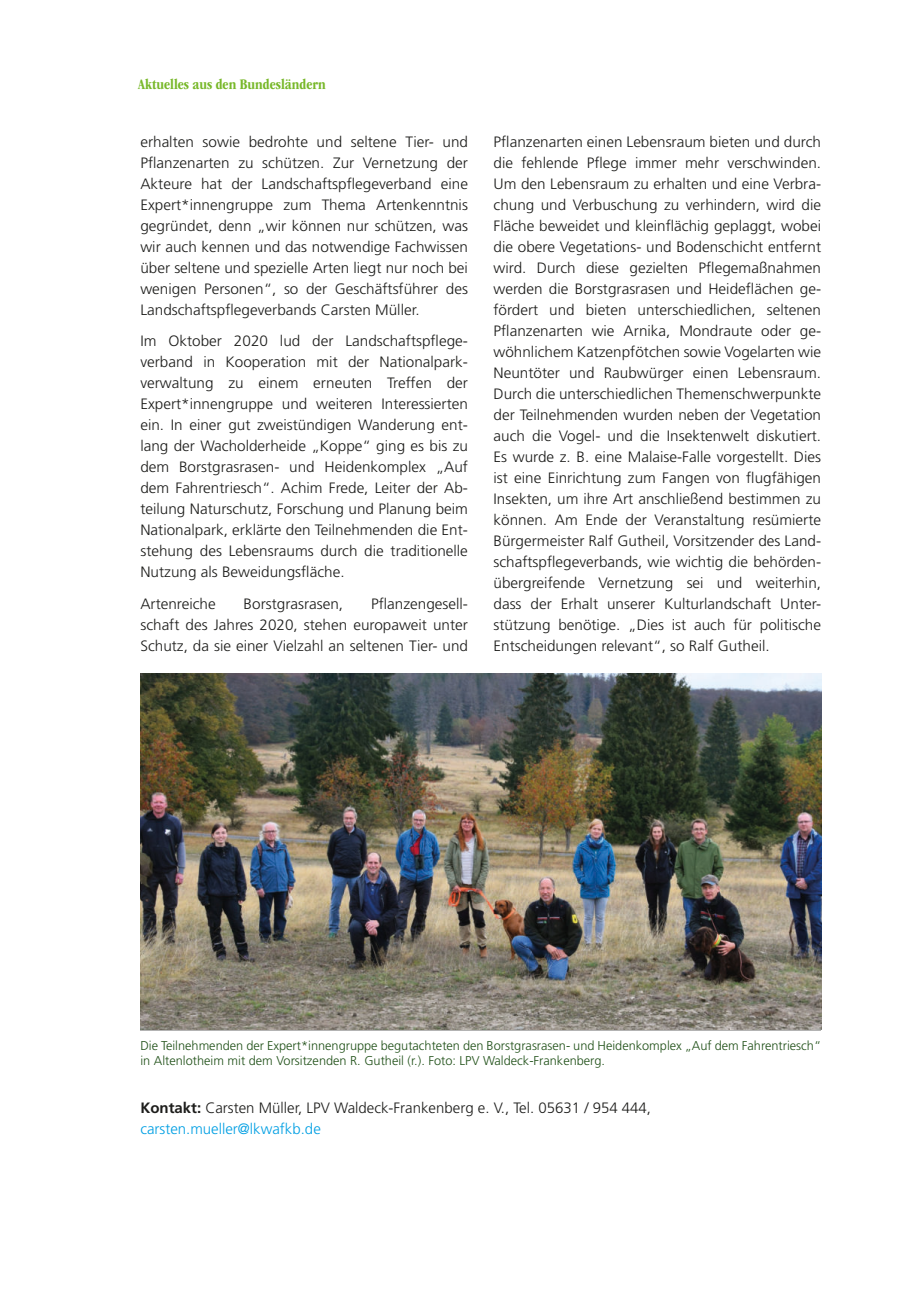
<style>
.page{position:relative;width:919px;height:1289px;background:#fff}
.page>*{position:absolute;margin:0;border:0;box-sizing:border-box;transform-origin:0 0}
.t1{font:300 15px/21px "Frutiger LT Std";color:#1d1d1b;text-align:justify}
.t2{font:700 condensed 15px "ITC Garamond Std";color:#78b82a}
.t3{font:300 12.75px/15.3px "Frutiger LT Std";color:#215119}
.s1{font-weight:700}
.s2{color:#009fe3}
</style>
<div class="page">
<img style="left:140px;top:673px;width:681px;height:356px">
<p class="t2" style="left:138px;top:77px;width:189px">Aktuelles aus den Bundesländern</p>
<p class="t1" style="left:140px;top:131px;width:329px">erhalten sowie bedrohte und seltene Tier- und Pflanzenarten zu schützen. Zur Vernetzung der Akteure hat der Landschaftspflegeverband eine Expert*innengruppe zum Thema Artenkenntnis gegründet, denn „wir können nur schützen, was wir auch kennen und das notwendige Fachwissen über seltene und spezielle Arten liegt nur noch bei wenigen Personen“, so der Geschäftsführer des Landschaftspflegeverbands Carsten Müller.</p>
<p class="t1" style="left:140px;top:331px;width:329px">Im Oktober 2020 lud der Landschaftspflege&shy;verband in Kooperation mit der Nationalpark&shy;verwaltung zu einem erneuten Treffen der Expert*innengruppe und weiteren Interessierten ein. In einer gut zweistündigen Wanderung ent&shy;lang der Wacholderheide „Koppe“ ging es bis zu dem Borstgrasrasen- und Heidenkomplex „Auf dem Fahrentriesch“. Achim Frede, Leiter der Ab&shy;teilung Naturschutz, Forschung und Planung beim Nationalpark, erklärte den Teilnehmenden die Ent&shy;stehung des Lebensraums durch die traditionelle Nutzung als Beweidungsfläche.</p>
<p class="t1" style="left:140px;top:593px;width:77px">Artenreiche</p>
<p class="t1" style="left:244px;top:593px;width:101px">Borstgrasrasen,</p>
<p class="t1" style="left:140px;top:593px;width:329px;text-indent:230px">Pflanzengesell&shy;schaft des Jahres 2020, stehen europaweit unter Schutz, da sie einer Vielzahl an seltenen Tier- und</p>
<p class="t1" style="left:493px;top:131px;width:329px">Pflanzenarten einen Lebensraum bieten und durch die fehlende Pflege immer mehr verschwinden.<br>Um den Lebensraum zu erhalten und eine Verbra&shy;chung und Verbuschung zu verhindern, wird die Fläche beweidet und kleinflächig geplaggt, wobei die obere Vegetations- und Bodenschicht entfernt wird. Durch diese gezielten Pflegemaßnahmen werden die Borstgrasrasen und Heideflächen ge&shy;fördert und bieten unterschiedlichen, seltenen Pflanzenarten wie Arnika, Mondraute oder ge&shy;wöhnlichem Katzenpfötchen sowie Vogelarten wie Neuntöter und Raubwürger einen Lebensraum.<br>Durch die unterschiedlichen Themenschwerpunkte der Teilnehmenden wurden neben der Vegetation auch die Vogel- und die Insektenwelt diskutiert.<br>Es wurde z. B. eine Malaise-Falle vorgestellt. Dies ist eine Einrichtung zum Fangen von flugfähigen Insekten, um ihre Art anschließend bestimmen zu können. Am Ende der Veranstaltung resümierte Bürgermeister Ralf Gutheil, Vorsitzender des Land&shy;schaftspflegeverbands, wie wichtig die behörden&shy;übergreifende Vernetzung sei und weiterhin, dass der Erhalt unserer Kulturlandschaft Unter&shy;stützung benötige. „Dies ist auch für politische Entscheidungen relevant“, so Ralf Gutheil.</p>
<p class="t3" style="left:140px;top:1038px;width:682px">Die Teilnehmenden der Expert*innengruppe begutachteten den Borstgrasrasen- und Heidenkomplex „Auf dem Fahrentriesch“ in Altenlotheim mit dem Vorsitzenden R. Gutheil (r.). Foto: LPV Waldeck-Frankenberg.</p>
<p class="t1" style="left:140px;top:1097px;width:512px"><span class="s1">Kontakt:</span> Carsten Müller, LPV Waldeck-Frankenberg e. V., Tel. 05631 / 954 444, <span class="s2">carsten.mueller@lkwafkb.de</span></p>
</div>
